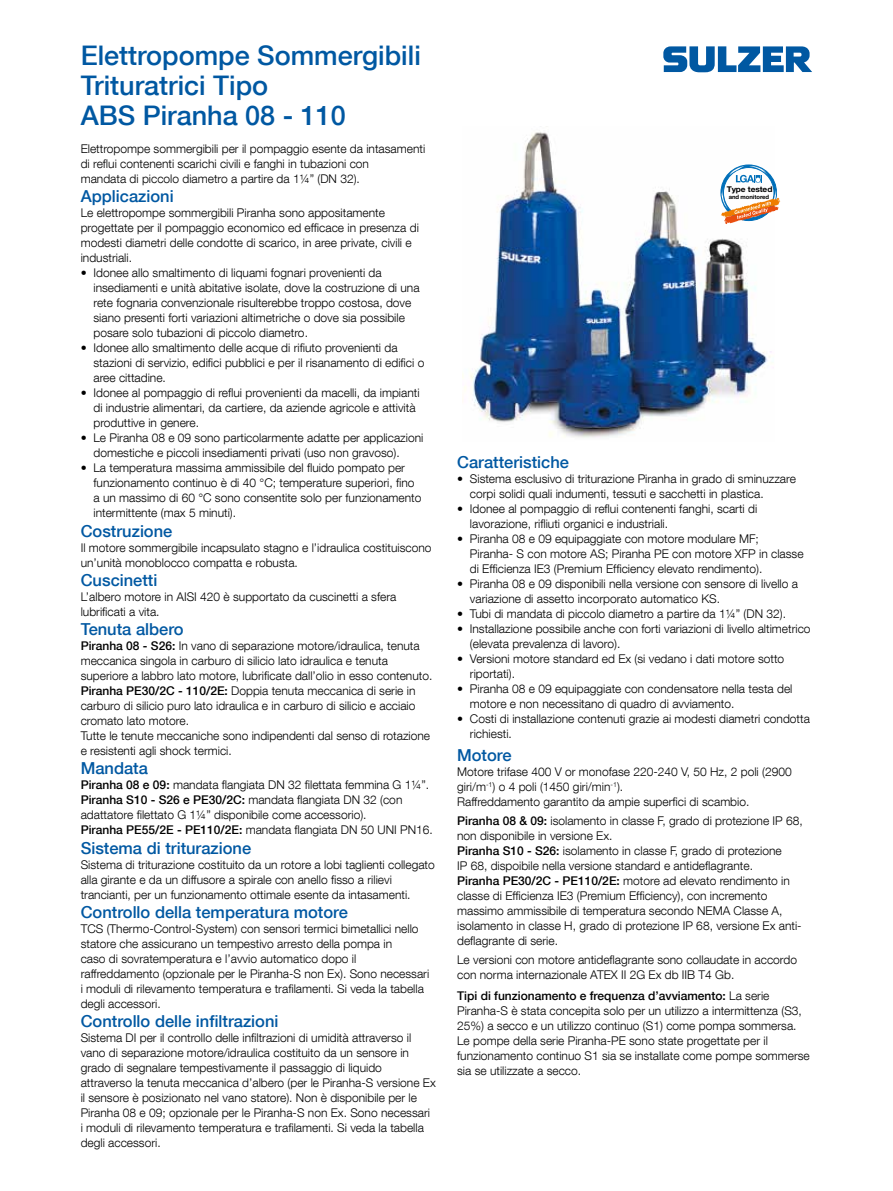
<style>
.page{position:relative;width:893px;height:1191px;background:#fff}
.page>*{position:absolute;margin:0;border:0;box-sizing:border-box;transform-origin:0 0}
.t1{font:500 27px/30px "Helvetica Neue LT Com";color:#0058a2}
.t2{font:500 16.5px "Helvetica Neue LT Com";color:#0058a2}
.t3{font:300 12px/15px "Helvetica Neue LT Com";color:#000}
.t4{font:700 7.95px "Helvetica Neue LT Com";letter-spacing:-.01em;color:#000;scale:1.05 1}
.t5{font:700 6px "Helvetica Neue LT Com";letter-spacing:-.01em;color:#000}
.s1{font-weight:500}
</style>
<div class="page">
<svg style="left:663px;top:46px;width:149px;height:26px"></svg>
<img style="left:464px;top:132px;width:310px;height:306px">
<svg style="left:721px;top:165px;width:59px;height:59px"></svg>
<h1 class="t1" style="left:81px;top:40px;width:342px">Elettropompe Sommergibili<br>Trituratrici Tipo<br>ABS Piranha 08 - 110</h1>
<p class="t3" style="left:81px;top:141px;width:346px">Elettropompe sommergibili per il pompaggio esente da intasamenti di reflui contenenti scarichi civili e fanghi in tubazioni con<br>mandata di piccolo diametro a partire da 1¼” (DN 32).</p>
<h2 class="t2" style="left:81px;top:186px;width:94px">Applicazioni</h2>
<p class="t3" style="left:81px;top:205px;width:340px">Le elettropompe sommergibili Piranha sono appositamente progettate per il pompaggio economico ed efficace in presenza di modesti diametri delle condotte di scarico, in aree private, civili e industriali.</p>
<p class="t3" style="left:93px;top:265px;width:328px;text-indent:-13px">• Idonee allo smaltimento di liquami fognari provenienti da insediamenti e unità abitative isolate, dove la costruzione di una rete fognaria convenzionale risulterebbe troppo costosa, dove siano presenti forti variazioni altimetriche o dove sia possibile posare solo tubazioni di piccolo diametro.</p>
<p class="t3" style="left:93px;top:340px;width:332px;text-indent:-13px">• Idonee allo smaltimento delle acque di rifiuto provenienti da stazioni di servizio, edifici pubblici e per il risanamento di edifici o aree cittadine.</p>
<p class="t3" style="left:93px;top:385px;width:328px;text-indent:-13px">• Idonee al pompaggio di reflui provenienti da macelli, da impianti di industrie alimentari, da cartiere, da aziende agricole e attività produttive in genere.</p>
<p class="t3" style="left:93px;top:430px;width:331px;text-indent:-13px">• Le Piranha 08 e 09 sono particolarmente adatte per applicazioni domestiche e piccoli insediamenti privati (uso non gravoso).</p>
<p class="t3" style="left:93px;top:460px;width:329px;text-indent:-13px">• La temperatura massima ammissibile del fluido pompato per funzionamento continuo è di 40 °C; temperature superiori, fino a un massimo di 60 °C sono consentite solo per funzionamento intermittente (max 5 minuti).</p>
<h2 class="t2" style="left:81px;top:521px;width:93px">Costruzione</h2>
<p class="t3" style="left:81px;top:539px;width:352px">Il motore sommergibile incapsulato stagno e l’idraulica costituiscono un’unità monoblocco compatta e robusta.</p>
<h2 class="t2" style="left:81px;top:570px;width:78px">Cuscinetti</h2>
<p class="t3" style="left:81px;top:589px;width:317px">L’albero motore in AISI 420 è supportato da cuscinetti a sfera lubrificati a vita.</p>
<h2 class="t2" style="left:81px;top:619px;width:105px">Tenuta albero</h2>
<p class="t3" style="left:81px;top:638px;width:353px"><span class="s1">Piranha 08 - S26:</span> In vano di separazione motore/idraulica, tenuta meccanica singola in carburo di silicio lato idraulica e tenuta superiore a labbro lato motore, lubrificate dall’olio in esso contenuto.<br><span class="s1">Piranha PE30/2C - 110/2E:</span> Doppia tenuta meccanica di serie in carburo di silicio puro lato idraulica e in carburo di silicio e acciaio cromato lato motore.<br>Tutte le tenute meccaniche sono indipendenti dal senso di rotazione e resistenti agli shock termici.</p>
<h2 class="t2" style="left:81px;top:758px;width:69px">Mandata</h2>
<p class="t3" style="left:81px;top:777px;width:354px"><span class="s1">Piranha 08 e 09:</span> mandata flangiata DN 32 filettata femmina G 1¼”.<br><span class="s1">Piranha S10 - S26 e PE30/2C:</span> mandata flangiata DN 32 (con adattatore filettato G 1¼” disponibile come accessorio).<br><span class="s1">Piranha PE55/2E - PE110/2E:</span> mandata flangiata DN 50 UNI PN16.</p>
<h2 class="t2" style="left:81px;top:838px;width:172px">Sistema di triturazione</h2>
<p class="t3" style="left:81px;top:856px;width:356px">Sistema di triturazione costituito da un rotore a lobi taglienti collegato alla girante e da un diffusore a spirale con anello fisso a rilievi trancianti, per un funzionamento ottimale esente da intasamenti.</p>
<h2 class="t2" style="left:81px;top:902px;width:269px">Controllo della temperatura motore</h2>
<p class="t3" style="left:81px;top:921px;width:350px">TCS (Thermo-Control-System) con sensori termici bimetallici nello statore che assicurano un tempestivo arresto della pompa in<br>caso di sovratemperatura e l’avvio automatico dopo il raffreddamento (opzionale per le Piranha-S non Ex). Sono necessari i moduli di rilevamento temperatura e trafilamenti. Si veda la tabella degli accessori.</p>
<h2 class="t2" style="left:81px;top:1011px;width:199px">Controllo delle infiltrazioni</h2>
<p class="t3" style="left:81px;top:1030px;width:357px">Sistema DI per il controllo delle infiltrazioni di umidità attraverso il vano di separazione motore/idraulica costituito da un sensore in grado di segnalare tempestivamente il passaggio di liquido attraverso la tenuta meccanica d’albero (per le Piranha-S versione Ex il sensore è posizionato nel vano statore). Non è disponibile per le Piranha 08 e 09; opzionale per le Piranha-S non Ex. Sono necessari<br>i moduli di rilevamento temperatura e trafilamenti. Si veda la tabella degli accessori.</p>
<p class="t4" style="left:727px;top:184px;width:45px">Type tested</p>
<p class="t5" style="left:729px;top:193px;width:42px">and monitored</p>
<h2 class="t2" style="left:457px;top:452px;width:113px">Caratteristiche</h2>
<p class="t3" style="left:470px;top:471px;width:328px;text-indent:-13px">• Sistema esclusivo di triturazione Piranha in grado di sminuzzare corpi solidi quali indumenti, tessuti e sacchetti in plastica.</p>
<p class="t3" style="left:470px;top:501px;width:289px;text-indent:-13px">• Idonee al pompaggio di reflui contenenti fanghi, scarti di lavorazione, rifliuti organici e industriali.</p>
<p class="t3" style="left:470px;top:531px;width:335px;text-indent:-13px">• Piranha 08 e 09 equipaggiate con motore modulare MF;<br>Piranha- S con motore AS; Piranha PE con motore XFP in classe di Efficienza IE3 (Premium Efficiency elevato rendimento).</p>
<p class="t3" style="left:470px;top:576px;width:330px;text-indent:-13px">• Piranha 08 e 09 disponibili nella versione con sensore di livello a variazione di assetto incorporato automatico KS.</p>
<p class="t3" style="left:457px;top:606px;width:330px">• Tubi di mandata di piccolo diametro a partire da 1¼” (DN 32).</p>
<p class="t3" style="left:470px;top:621px;width:342px;text-indent:-13px">• Installazione possibile anche con forti variazioni di livello altimetrico (elevata prevalenza di lavoro).</p>
<p class="t3" style="left:470px;top:651px;width:316px;text-indent:-13px">• Versioni motore standard ed Ex (si vedano i dati motore sotto riportati).</p>
<p class="t3" style="left:470px;top:681px;width:324px;text-indent:-13px">• Piranha 08 e 09 equipaggiate con condensatore nella testa del motore e non necessitano di quadro di avviamento.</p>
<p class="t3" style="left:470px;top:711px;width:342px;text-indent:-13px">• Costi di installazione contenuti grazie ai modesti diametri condotta richiesti.</p>
<h2 class="t2" style="left:457px;top:745px;width:56px">Motore</h2>
<p class="t3" style="left:457px;top:763px;width:336px">Motore trifase 400 V or monofase 220-240 V, 50 Hz, 2 poli (2900 giri/m<sup>-1</sup>) o 4 poli (1450 giri/min<sup>-1</sup>).<br>Raffreddamento garantito da ampie superfici di scambio.</p>
<p class="t3" style="left:457px;top:813px;width:347px"><span class="s1">Piranha 08 &amp; 09:</span> isolamento in classe F, grado di protezione IP 68, non disponibile in versione Ex.<br><span class="s1">Piranha S10 - S26:</span> isolamento in classe F, grado di protezione<br>IP 68, dispoibile nella versione standard e antideflagrante.<br><span class="s1">Piranha PE30/2C - PE110/2E:</span> motore ad elevato rendimento in classe di Efficienza IE3 (Premium Efficiency), con incremento massimo ammissibile di temperatura secondo NEMA Classe A, isolamento in classe H, grado di protezione IP 68, versione Ex anti&shy;deflagrante di serie.</p>
<p class="t3" style="left:457px;top:952px;width:341px">Le versioni con motore antideflagrante sono collaudate in accordo con norma internazionale ATEX II 2G Ex db IIB T4 Gb.</p>
<p class="t3" style="left:457px;top:988px;width:354px"><span class="s1">Tipi di funzionamento e frequenza d’avviamento:</span> La serie Piranha-S è stata concepita solo per un utilizzo a intermittenza (S3, 25%) a secco e un utilizzo continuo (S1) come pompa sommersa.<br>Le pompe della serie Piranha-PE sono state progettate per il funzionamento continuo S1 sia se installate come pompe sommerse sia se utilizzate a secco.</p>
</div>
